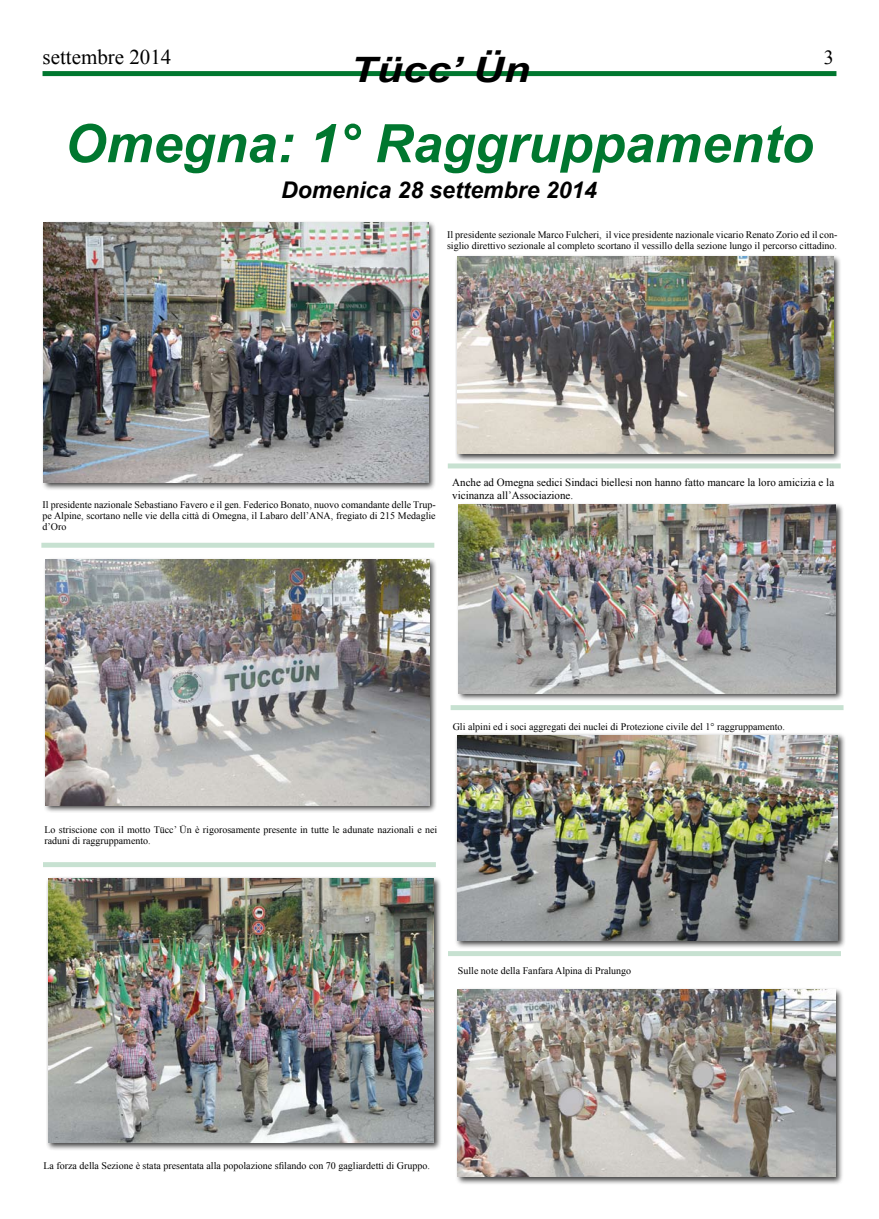
<style>
.page{position:relative;width:879px;height:1219px;background:#fff}
.page>*{position:absolute;margin:0;border:0;box-sizing:border-box;transform-origin:0 0}
.t1{font:italic 700 53px "Arial";color:#00772f}
.t2{font:italic 700 35px "Arial";color:#000;scale:1.23 1}
.t3{font:italic 700 23px "Arial";color:#000}
.t4{font:21px "Times New Roman";color:#000}
.t5{font:20px "Times New Roman";color:#000}
.t6{font:11px/13px "Times New Roman";color:#000}
.t7{font:10px/11px "Times New Roman";color:#000}
</style>
<div class="page">
<div style="left:43px;top:71px;width:793px;height:5px;background:#00772f"></div>
<div style="left:41px;top:220px;width:400px;height:276px;background:#000;opacity:.75"></div>
<img style="left:43px;top:223px;width:385px;height:260px">
<div style="left:455px;top:254px;width:391px;height:212px;background:#000;opacity:.75"></div>
<img style="left:457px;top:257px;width:376px;height:197px">
<div style="left:43px;top:557px;width:399px;height:261px;background:#000;opacity:.75"></div>
<img style="left:45px;top:560px;width:384px;height:245px">
<div style="left:41px;top:543px;width:393px;height:5px;background:#c7e1d1"></div>
<div style="left:43px;top:862px;width:393px;height:5px;background:#c7e1d1"></div>
<div style="left:448px;top:463px;width:392px;height:5px;background:#c7e1d1"></div>
<div style="left:456px;top:502px;width:392px;height:203px;background:#000;opacity:.75"></div>
<img style="left:459px;top:505px;width:377px;height:188px">
<div style="left:46px;top:876px;width:400px;height:284px;background:#000;opacity:.75"></div>
<img style="left:48px;top:879px;width:386px;height:263px">
<div style="left:455px;top:733px;width:395px;height:220px;background:#000;opacity:.75"></div>
<img style="left:457px;top:735px;width:380px;height:205px">
<div style="left:450px;top:705px;width:393px;height:5px;background:#c7e1d1"></div>
<div style="left:455px;top:987px;width:393px;height:202px;background:#000;opacity:.75"></div>
<img style="left:458px;top:989px;width:377px;height:187px">
<div style="left:448px;top:951px;width:393px;height:5px;background:#c7e1d1"></div>
<h3 class="t4" style="left:43px;top:43px;width:130px">settembre 2014</h3>
<h3 class="t5" style="left:824px;top:43px;width:11px">3</h3>
<h2 class="t2" style="left:350px;top:46px;width:147px">Tücc’ Ün</h2>
<h1 class="t1" style="left:65px;top:108px;width:750px">Omegna: 1° Raggruppamento</h1>
<h3 class="t3" style="left:281px;top:175px;width:317px">Domenica 28 settembre 2014</h3>
<p class="t7" style="left:447px;top:229px;width:392px">Il presidente sezionale Marco Fulcheri, il vice presidente nazionale vicario Renato Zorio ed il con&shy;siglio direttivo sezionale al completo scortano il vessillo della sezione lungo il percorso cittadino.</p>
<p class="t7" style="left:43px;top:499px;width:395px;text-align:justify">Il presidente nazionale Sebastiano Favero e il gen. Federico Bonato, nuovo comandante delle Trup&shy;pe Alpine, scortano nelle vie della città di Omegna, il Labaro dell’ANA, fregiato di 215 Medaglie d’Oro</p>
<p class="t6" style="left:452px;top:476px;width:383px">Anche ad Omegna sedici Sindaci biellesi non hanno fatto mancare la loro amicizia e la vicinanza all’Associazione.</p>
<p class="t7" style="left:453px;top:721px;width:334px">Gli alpini ed i soci aggregati dei nuclei di Protezione civile del 1° raggruppamento.</p>
<p class="t7" style="left:44px;top:824px;width:394px">Lo striscione con il motto Tücc’ Ün è rigorosamente presente in tutte le adunate nazionali e nei raduni di raggruppamento.</p>
<p class="t7" style="left:458px;top:965px;width:175px">Sulle note della Fanfara Alpina di Pralungo</p>
<p class="t7" style="left:43px;top:1160px;width:388px">La forza della Sezione è stata presentata alla popolazione sfilando con 70 gagliardetti di Gruppo.</p>
</div>
